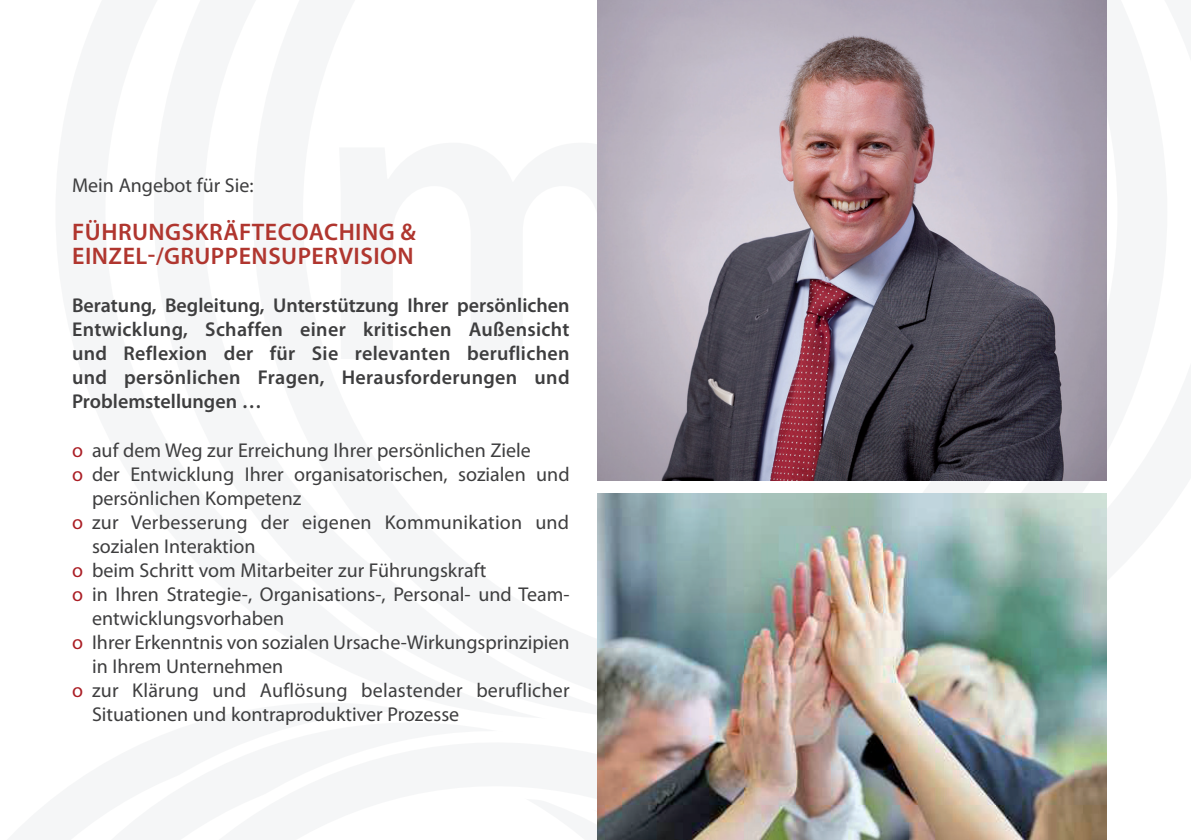
<style>
.page{position:relative;width:1191px;height:840px;background:#fff}
.page>*{position:absolute;margin:0;border:0;box-sizing:border-box;transform-origin:0 0}
.t1{font:600 24px/24px "Myriad Pro";letter-spacing:.02em;color:#b0362f}
.t2{font:20px "Myriad Pro";color:#3e3e3f}
.t3{font:600 20px/24px "Myriad Pro";letter-spacing:.015em;color:#3e3e3f;text-align:justify}
.s1{color:#aa1d24}
</style>
<div class="page">
<img style="left:597px;top:0;width:509px;height:480px">
<img style="left:597px;top:493px;width:509px;height:346px">
<p class="t2" style="left:72px;top:173px;width:183px">Mein Angebot für Sie:</p>
<p class="t1" style="left:72px;top:219px;width:345px">Führungskräftecoaching &amp;<br>Einzel-/Gruppensupervision</p>
<p class="t3" style="left:72px;top:293px;width:499px">Beratung, Begleitung, Unterstützung Ihrer persönlichen Entwicklung, Schaffen einer kritischen Außensicht und Reflexion der für Sie relevanten beruflichen und persönlichen Fragen, Herausforderungen und Problemstellungen …</p>
<p class="t2" style="left:72px;top:437px;width:460px"><span class="s1">o</span> auf dem Weg zur Erreichung Ihrer persönlichen Ziele</p>
<p class="t2" style="left:72px;top:461px;width:499px"><span class="s1">o</span> der Entwicklung Ihrer organisatorischen, sozialen und</p>
<p class="t2" style="left:92px;top:485px;width:211px">persönlichen Kompetenz</p>
<p class="t2" style="left:72px;top:509px;width:499px"><span class="s1">o</span> zur Verbesserung der eigenen Kommunikation und</p>
<p class="t2" style="left:92px;top:533px;width:165px">sozialen Interaktion</p>
<p class="t2" style="left:72px;top:557px;width:416px"><span class="s1">o</span> beim Schritt vom Mitarbeiter zur Führungskraft</p>
<p class="t2" style="left:72px;top:581px;width:499px"><span class="s1">o</span> in Ihren Strategie-, Organisations-, Personal- und Team-</p>
<p class="t2" style="left:92px;top:605px;width:194px">entwicklungsvorhaben</p>
<p class="t2" style="left:72px;top:629px;width:499px"><span class="s1">o</span> Ihrer Erkenntnis von sozialen Ursache-Wirkungsprinzipien</p>
<p class="t2" style="left:92px;top:653px;width:193px">in Ihrem Unternehmen</p>
<p class="t2" style="left:72px;top:677px;width:499px"><span class="s1">o</span> zur Klärung und Auflösung belastender beruflicher</p>
<p class="t2" style="left:92px;top:701px;width:369px">Situationen und kontraproduktiver Prozesse</p>
</div>
